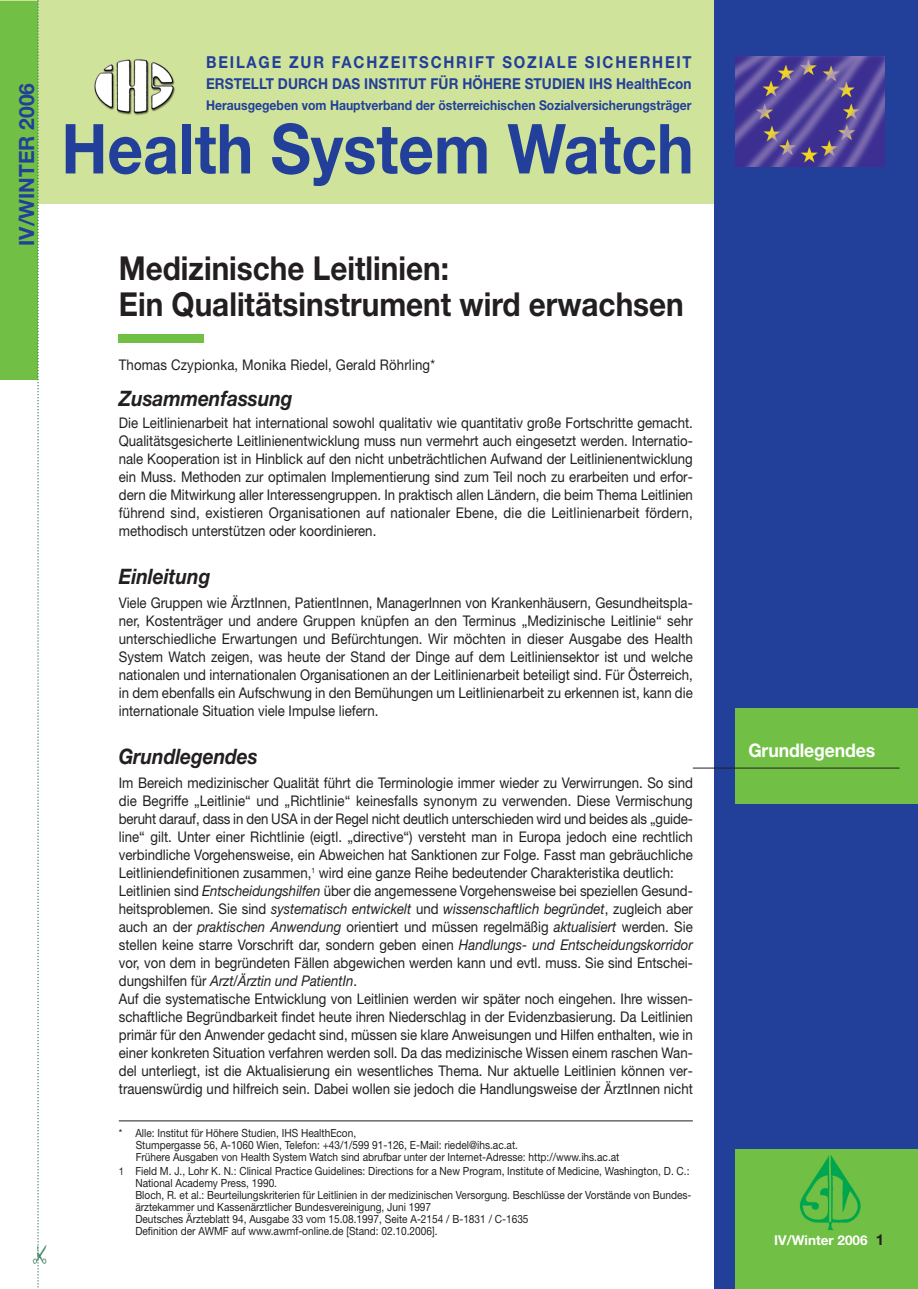
<style>
.page{position:relative;width:918px;height:1289px;background:#fff}
.page>*{position:absolute;margin:0;border:0;box-sizing:border-box;transform-origin:0 0}
.t1{font:700 69px "Helvetica Neue";color:#223f99;scale:.9 1}
.t2{font:700 33px/36px "Helvetica Neue";color:#231f20;scale:.9 1}
.t3{font:22.5px "Monotype Sorts";color:#418167}
.t4{font:italic 700 21.3px "Helvetica Neue";letter-spacing:-.005em;color:#231f20;scale:.9 1}
.t5{font:700 21px "Helvetica Neue";color:#223f99}
.t6{font:700 18.75px "Helvetica Neue";letter-spacing:-.005em;color:#fff;scale:.94 1}
.t7{font:700 16.5px "Helvetica Neue";letter-spacing:.12em;color:#223f99;scale:.9 1}
.t8{font:700 15px "Helvetica Neue";letter-spacing:.01em;color:#223f99;scale:.9 1}
.t9{font:14.7px/18px "Helvetica Neue";color:#231f20;text-align:justify;scale:.9 1}
.t10{font:700 13.5px "Helvetica Neue";letter-spacing:.005em;color:#223f99;scale:.9 1}
.t11{font:700 13.5px "Helvetica Neue";color:#fff}
.t12{font:11.25px/12px "Helvetica Neue";color:#231f20;scale:.9 1}
.s1{font-style:italic}
.s2{font-size:10.5px}
.s3{font-size:15px;color:#231f20}
</style>
<div class="page">
<div style="left:1px;top:1px;width:917px;height:203px;background:#d0e39a"></div>
<div style="left:714px;top:1px;width:204px;height:1287px;background:#223f99"></div>
<div style="left:735px;top:1149px;width:183px;height:139px;background:#71bf44"></div>
<img style="left:799px;top:1155px;width:62px;height:75px">
<img style="left:735px;top:56px;width:149px;height:111px">
<div style="left:1px;top:1px;width:37px;height:378px;background:#71bf44"></div>
<img style="left:94px;top:59px;width:81px;height:56px">
<svg style="left:37px;top:1px;width:2px;height:1287px"></svg>
<div style="left:119px;top:334px;width:85px;height:9px;background:#71bf44"></div>
<hr style="left:119px;top:1120px;width:574px;height:1px;background:#231f20">
<div style="left:736px;top:708px;width:182px;height:95px;background:#71bf44"></div>
<hr style="left:693px;top:767px;width:206px;height:1px;background:#231f20">
<h3 class="t5" style="left:19px;top:246px;width:164px;rotate:-90deg">IV/WINTER 2006</h3>
<h3 class="t3" style="left:30px;top:1265px;width:23px;rotate:-90deg">✃</h3>
<p class="t7" style="left:206px;top:56px;width:541px">BEILAGE ZUR FACHZEITSCHRIFT SOZIALE SICHERHEIT</p>
<p class="t8" style="left:206px;top:78px;width:541px">ERSTELLT DURCH DAS INSTITUT FÜR HÖHERE STUDIEN IHS HealthEcon</p>
<p class="t10" style="left:206px;top:100px;width:541px">Herausgegeben vom Hauptverband der österreichischen Sozialversicherungsträger</p>
<h1 class="t1" style="left:61px;top:124px;width:704px">Health System Watch</h1>
<h2 class="t2" style="left:119px;top:253px;width:629px">Medizinische Leitlinien:<br>Ein Qualitätsinstrument wird erwachsen</h2>
<p class="t9" style="left:119px;top:357px;width:353px">Thomas Czypionka, Monika Riedel, Gerald Röhrling*</p>
<h3 class="t4" style="left:119px;top:390px;width:195px">Zusammenfassung</h3>
<p class="t9" style="left:119px;top:415px;width:639px">Die Leitlinienarbeit hat international sowohl qualitativ wie quantitativ große Fortschritte gemacht.<br>Qualitätsgesicherte Leitlinienentwicklung muss nun vermehrt auch eingesetzt werden. Internatio&shy;nale Kooperation ist in Hinblick auf den nicht unbeträchtlichen Aufwand der Leitlinienentwicklung ein Muss. Methoden zur optimalen Implementierung sind zum Teil noch zu erarbeiten und erfor&shy;dern die Mitwirkung aller Interessengruppen. In praktisch allen Ländern, die beim Thema Leitlinien führend sind, existieren Organisationen auf nationaler Ebene, die die Leitlinienarbeit fördern, methodisch unterstützen oder koordinieren.</p>
<h3 class="t4" style="left:119px;top:568px;width:103px">Einleitung</h3>
<p class="t9" style="left:119px;top:595px;width:639px">Viele Gruppen wie ÄrztInnen, PatientInnen, ManagerInnen von Krankenhäusern, Gesundheitspla&shy;ner, Kostenträger und andere Gruppen knüpfen an den Terminus „Medizinische Leitlinie“ sehr unterschiedliche Erwartungen und Befürchtungen. Wir möchten in dieser Ausgabe des Health System Watch zeigen, was heute der Stand der Dinge auf dem Leitliniensektor ist und welche nationalen und internationalen Organisationen an der Leitlinienarbeit beteiligt sind. Für Österreich, in dem ebenfalls ein Aufschwung in den Bemühungen um Leitlinienarbeit zu erkennen ist, kann die internationale Situation viele Impulse liefern.</p>
<h3 class="t4" style="left:119px;top:748px;width:156px">Grundlegendes</h3>
<p class="t9" style="left:119px;top:775px;width:639px;text-align:left">Im Bereich medizinischer Qualität führt die Terminologie immer wieder zu Verwirrungen. So sind die Begriffe „Leitlinie“ und „Richtlinie“ keinesfalls synonym zu verwenden. Diese Vermischung beruht darauf, dass in den USA in der Regel nicht deutlich unterschieden wird und beides als „guide&shy;line“ gilt. Unter einer Richtlinie (eigtl. „directive“) versteht man in Europa jedoch eine rechtlich verbindliche Vorgehensweise, ein Abweichen hat Sanktionen zur Folge. Fasst man gebräuchliche Leitliniendefinitionen zusammen,<sup>1</sup> wird eine ganze Reihe bedeutender Charakteristika deutlich:<br>Leitlinien sind <span class="s1">Entscheidungshilfen</span> über die angemessene Vorgehensweise bei speziellen Gesund&shy;heitsproblemen. Sie sind <span class="s1">systematisch entwickelt</span> und <span class="s1">wissenschaftlich begründet</span>, zugleich aber auch an der <span class="s1">praktischen Anwendung</span> orientiert und müssen regelmäßig <span class="s1">aktualisiert</span> werden. Sie stellen keine starre Vorschrift dar, sondern geben einen <span class="s1">Handlungs- und Entscheidungskorridor </span>vor, von dem in begründeten Fällen abgewichen werden kann und evtl. muss. Sie sind Entschei&shy;dungshilfen für <span class="s1">Arzt/Ärztin und PatientIn</span>.<br>Auf die systematische Entwicklung von Leitlinien werden wir später noch eingehen. Ihre wissen&shy;schaftliche Begründbarkeit findet heute ihren Niederschlag in der Evidenzbasierung. Da Leitlinien primär für den Anwender gedacht sind, müssen sie klare Anweisungen und Hilfen enthalten, wie in einer konkreten Situation verfahren werden soll. Da das medizinische Wissen einem raschen Wan&shy;del unterliegt, ist die Aktualisierung ein wesentliches Thema. Nur aktuelle Leitlinien können ver&shy;trauenswürdig und hilfreich sein. Dabei wollen sie jedoch die Handlungsweise der ÄrztInnen nicht</p>
<p class="t12" style="left:136px;top:1128px;width:539px;text-indent:-17px">* Alle: Institut für Höhere Studien, IHS HealthEcon,<br>Stumpergasse 56, A-1060 Wien, Telefon: +43/1/599 91-126, E-Mail: riedel@ihs.ac.at.<br>Frühere Ausgaben von Health System Watch sind abrufbar unter der Internet-Adresse: http://www.ihs.ac.at</p>
<p class="t12" style="left:135px;top:1166px;width:619px;text-indent:-17px"><span class="s2">1</span> Field M. J., Lohr K. N.: Clinical Practice Guidelines: Directions for a New Program, Institute of Medicine, Washington, D. C.:<br>National Academy Press, 1990.<br>Bloch, R. et al.: Beurteilungskriterien für Leitlinien in der medizinischen Versorgung. Beschlüsse der Vorstände von Bundes&shy;ärztekammer und Kassenärztlicher Bundesvereinigung, Juni 1997<br>Deutsches Ärzteblatt 94, Ausgabe 33 vom 15.08.1997, Seite A-2154 / B-1831 / C-1635<br>Definition der AWMF auf www.awmf-online.de [Stand: 02.10.2006].</p>
<p class="t6" style="left:748px;top:743px;width:137px">Grundlegendes</p>
<p class="t11" style="left:774px;top:1235px;width:111px">IV/Winter 2006 <span class="s3">1</span></p>
</div>
